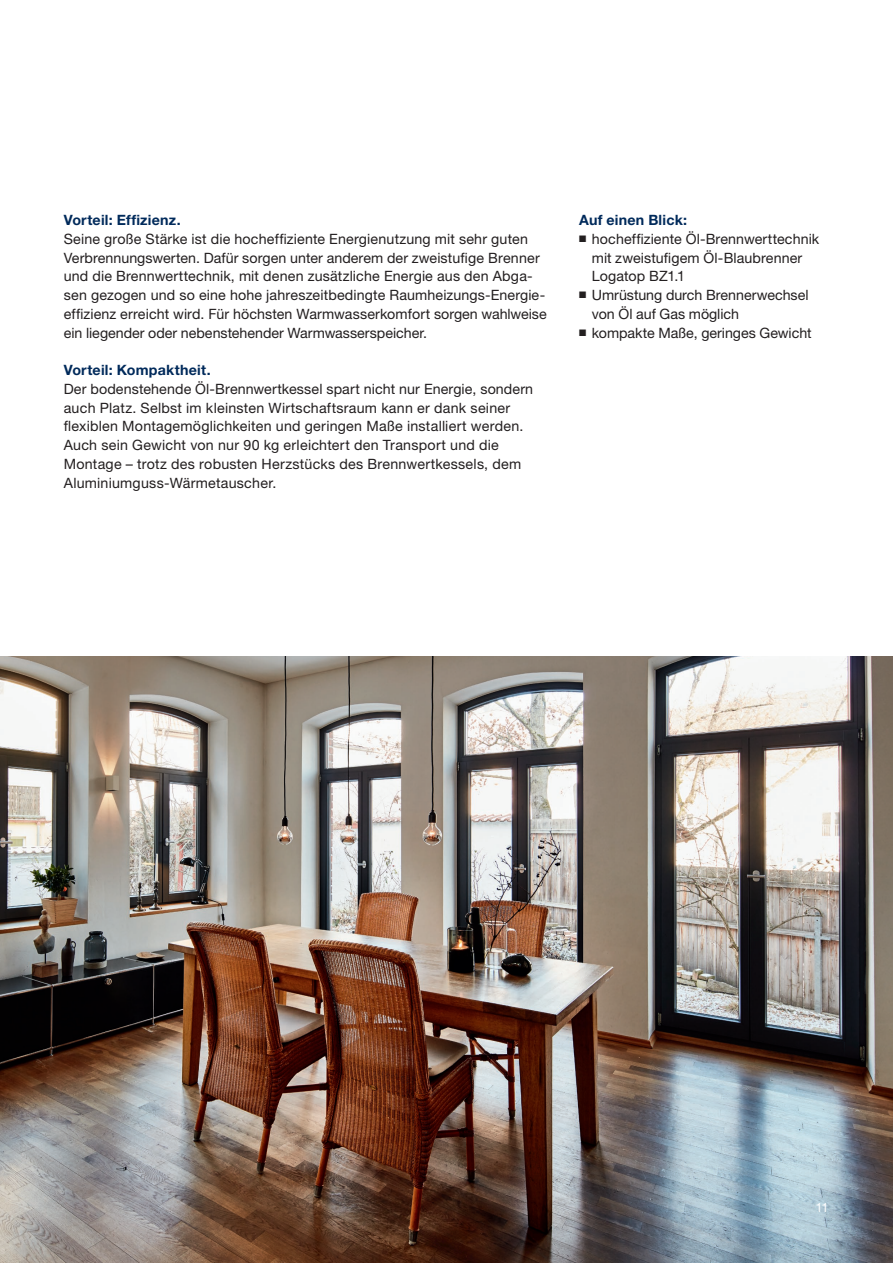
<style>
.page{position:relative;width:893px;height:1263px;background:#fff}
.page>*{position:absolute;margin:0;border:0;box-sizing:border-box;transform-origin:0 0}
.Copytext_HelveticaNeueLTPro_roman_9_5pt_{font:14.25px/18.8px "Helvetica Neue LT Pro";letter-spacing:.01em;color:#231f20}
.Copytext_HelveticaNeueLTPro_roman_9_5pt_-2{font:700 14.25px "Helvetica Neue LT Pro";letter-spacing:.015em;color:#002a5b}
.Pagination_HelveticaNeueLTPro_roman_8_5p{font:12.75px "Helvetica Neue LT Pro";color:#fff}
</style>
<div class="page">
<img style="left:0;top:656px;width:893px;height:607px">
<p class="Copytext_HelveticaNeueLTPro_roman_9_5pt_-2" style="left:64px;top:211px;width:118px">Vorteil: Effizienz.</p>
<p class="Copytext_HelveticaNeueLTPro_roman_9_5pt_" style="left:64px;top:229px;width:484px">Seine große Stärke ist die hocheffiziente Energienutzung mit sehr guten Verbrennungswerten. Dafür sorgen unter anderem der zweistufige Brenner und die Brennwerttechnik, mit denen zusätzliche Energie aus den Abga&shy;sen gezogen und so eine hohe jahreszeitbedingte Raumheizungs-Energie&shy;effizienz erreicht wird. Für höchsten Warmwasserkomfort sorgen wahlweise ein liegender oder nebenstehender Warmwasserspeicher.</p>
<p class="Copytext_HelveticaNeueLTPro_roman_9_5pt_-2" style="left:64px;top:361px;width:148px">Vorteil: Kompaktheit.</p>
<p class="Copytext_HelveticaNeueLTPro_roman_9_5pt_" style="left:64px;top:379px;width:471px">Der bodenstehende Öl-Brennwertkessel spart nicht nur Energie, sondern auch Platz. Selbst im kleinsten Wirtschaftsraum kann er dank seiner</p>
<p class="Copytext_HelveticaNeueLTPro_roman_9_5pt_" style="left:64px;top:416px;width:461px">flexiblen Montagemöglichkeiten und geringen Maße installiert werden.<br>Auch sein Gewicht von nur 90 kg erleichtert den Transport und die</p>
<p class="Copytext_HelveticaNeueLTPro_roman_9_5pt_" style="left:64px;top:454px;width:459px">Montage – trotz des robusten Herzstücks des Brennwertkessels, dem<br>Aluminiumguss-Wärmetauscher.</p>
<p class="Copytext_HelveticaNeueLTPro_roman_9_5pt_-2" style="left:579px;top:211px;width:110px">Auf einen Blick:</p>
<p class="Copytext_HelveticaNeueLTPro_roman_9_5pt_" style="left:592px;top:229px;width:229px;text-indent:-13px">■ hocheffiziente Öl-Brennwerttechnik mit zweistufigem Öl-Blaubrenner<br>Logatop BZ1.1</p>
<p class="Copytext_HelveticaNeueLTPro_roman_9_5pt_" style="left:592px;top:285px;width:218px;text-indent:-13px">■ Umrüstung durch Brennerwechsel von Öl auf Gas möglich</p>
<p class="Copytext_HelveticaNeueLTPro_roman_9_5pt_" style="left:579px;top:323px;width:234px">■ kompakte Maße, geringes Gewicht</p>
<p class="Pagination_HelveticaNeueLTPro_roman_8_5p" style="left:815px;top:1199px;width:15px">11</p>
</div>
